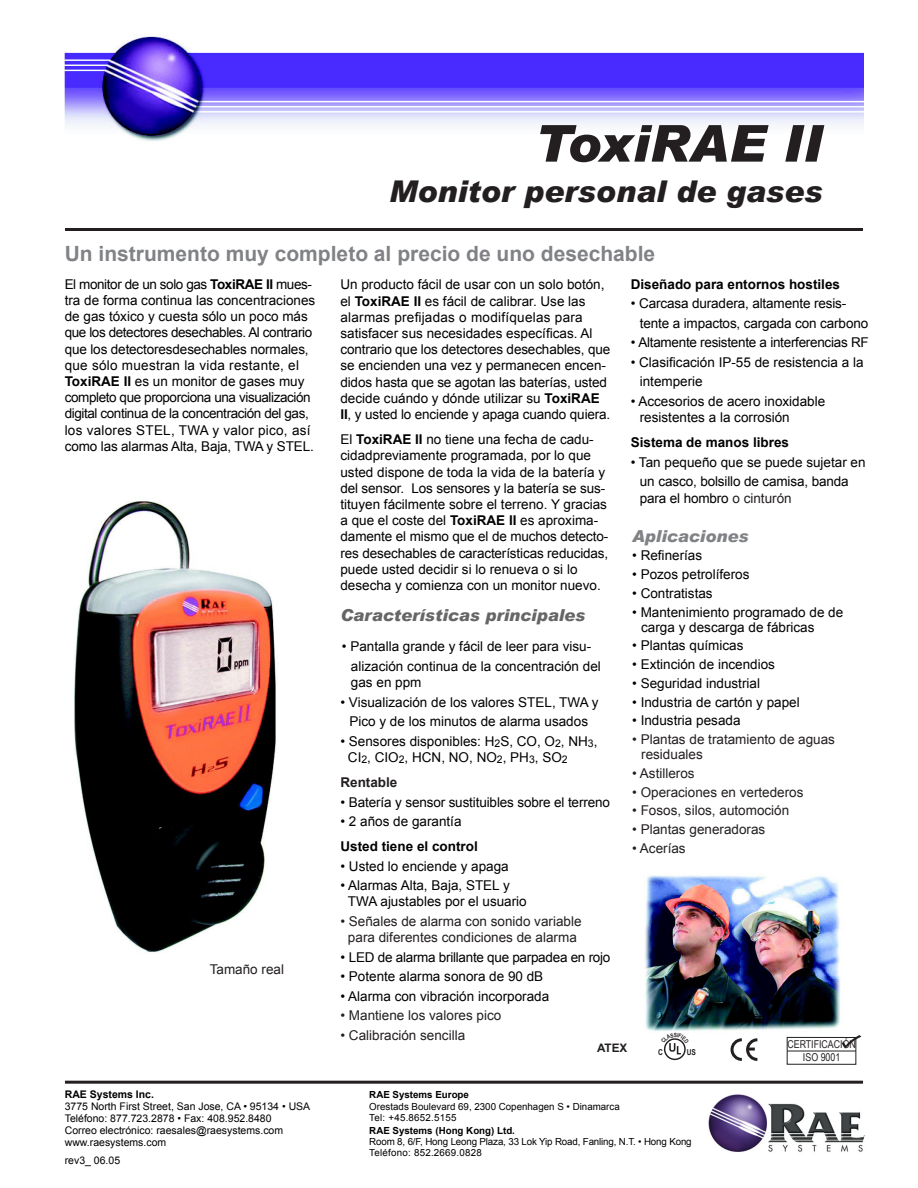
<style>
.page{position:relative;width:918px;height:1188px;background:#fff}
.page>*{position:absolute;margin:0;border:0;box-sizing:border-box;transform-origin:0 0}
.t1{font:italic 900 51px "Arial";color:#231f20}
.t2{font:italic 900 30px "Arial";color:#231f20}
.t3{font:700 21px "Arial";color:#808285}
.t4{font:italic 900 16.5px "Arial";color:#666}
.t5{font:italic 900 16.5px "Arial";color:#808285}
.t6{font:13.5px/16.2px "Arial";color:#000}
.t7{font:13.5px/15px "Arial";color:#231f20}
.t8{font:13.5px "Arial";letter-spacing:-.02em;color:#000}
.t9{font:700 13.5px "Arial";color:#000}
.t10{font:700 13.5px "Arial";color:#231f20}
.t11{font:700 11.7px "Arial";color:#231f20}
.t12{font:10.8px "Arial Narrow";color:#231f20}
.t13{font:10.5px "Arial";color:#000}
.t14{font:700 10.5px "Arial";color:#000}
.t15{font:9.75px "Arial";color:#000}
.t16{font:700 9.75px "Arial";color:#000}
.t17{font:9.75px "Arial";letter-spacing:.025em;color:#000}
.t18{font:700 8.1px "Arial Narrow";color:#231f20}
.s1{font-weight:700}
.s2{font-size:14.25px}
.s3{color:#231f20}
</style>
<div class="page">
<hr style="left:65px;top:1081px;width:798px;height:3px;background:#231f20">
<img style="left:708px;top:1094px;width:157px;height:58px">
<img style="left:65px;top:36px;width:799px;height:105px">
<hr style="left:65px;top:228px;width:798px;height:3px;background:#231f20">
<img style="left:74px;top:501px;width:202px;height:452px">
<img style="left:645px;top:874px;width:195px;height:163px">
<svg style="left:730px;top:1038px;width:28px;height:23px"></svg>
<hr style="left:787px;top:1051px;width:69px;height:1px;background:#231f20">
<div style="left:787px;top:1037px;width:69px;height:28px;border:1px solid #231f20"></div>
<svg style="left:842px;top:1035px;width:20px;height:14px"></svg>
<div style="left:664px;top:1038px;width:22px;height:22px;border:1px solid #231f20;border-radius:50%"></div>
<svg style="left:661px;top:1033px;width:28px;height:21px"></svg>
<p class="t1" style="left:535px;top:112px;width:289px">ToxiRAE II</p>
<p class="t2" style="left:389px;top:173px;width:435px">Monitor personal de gases</p>
<p class="t3" style="left:65px;top:240px;width:592px">Un instrumento muy completo al precio de uno desechable</p>
<p class="t6" style="left:65px;top:276px;width:252px">El monitor de un solo gas <span class="s1">ToxiRAE II</span> mues&shy;tra de forma continua las concentraciones de gas tóxico y cuesta sólo un poco más que los detectores desechables. Al contrario que los detectoresdesechables normales, que sólo muestran la vida restante, el <span class="s1">ToxiRAE II</span> es un monitor de gases muy completo que proporciona una visualización digital continua de la concentración del gas, los valores STEL, TWA y valor pico, así como las alarmas Alta, Baja, TWA y STEL.</p>
<p class="t6" style="left:340px;top:277px;width:271px">Un producto fácil de usar con un solo botón<span class="s2">, </span>el <span class="s1">ToxiRAE II</span> es fácil de calibrar. Use las alarmas prefijadas o modifíquelas para satisfacer sus necesidades específicas. Al contrario que los detectores desechables, que se encienden una vez y permanecen encen&shy;didos hasta que se agotan las baterías, usted decide cuándo y dónde utilizar su <span class="s1">ToxiRAE II</span>, y usted lo enciende y apaga cuando quiera.</p>
<p class="t9" style="left:631px;top:275px;width:211px">Diseñado para entornos hostiles</p>
<p class="t6" style="left:640px;top:294px;width:230px;line-height:19.5px;text-indent:-9px">• Carcasa duradera, altamente resis&shy;tente a impactos, cargada con carbono</p>
<p class="t8" style="left:631px;top:334px;width:240px">• Altamente resistente a interferencias RF</p>
<p class="t6" style="left:640px;top:352px;width:225px;line-height:19.5px;text-indent:-9px">• Clasificación IP-55 de resistencia a la intemperie</p>
<p class="t6" style="left:631px;top:393px;width:196px">• Accesorios de acero inoxidable</p>
<p class="t6" style="left:640px;top:409px;width:152px">resistentes a la corrosión</p>
<p class="t9" style="left:631px;top:434px;width:160px">Sistema de manos libres</p>
<p class="t6" style="left:631px;top:452px;width:236px;line-height:19.5px;text-align:center">• Tan pequeño que se puede sujetar en un casco, bolsillo de camisa, banda</p>
<p class="t6" style="left:640px;top:490px;width:153px">para el hombro <span class="s3">o cinturón</span></p>
<p class="t5" style="left:632px;top:526px;width:118px">Aplicaciones</p>
<p class="t6" style="left:632px;top:548px;width:71px">• Refinerías</p>
<p class="t6" style="left:632px;top:567px;width:119px">• Pozos petrolíferos</p>
<p class="t6" style="left:632px;top:585px;width:82px">• Contratistas</p>
<p class="t6" style="left:641px;top:605px;width:204px;line-height:15px;text-indent:-9px">• Mantenimiento programado de de carga y descarga de fábricas</p>
<p class="t6" style="left:632px;top:638px;width:113px">• Plantas químicas</p>
<p class="t6" style="left:632px;top:657px;width:144px">• Extinción de incendios</p>
<p class="t6" style="left:632px;top:675px;width:129px">• Seguridad industrial</p>
<p class="t6" style="left:632px;top:694px;width:169px">• Industria de cartón y papel</p>
<p class="t6" style="left:632px;top:713px;width:110px">• Industria pesada</p>
<p class="t7" style="left:641px;top:732px;width:195px;text-indent:-9px">• Plantas de tratamiento de aguas residuales</p>
<p class="t7" style="left:632px;top:766px;width:64px">• Astilleros</p>
<p class="t7" style="left:632px;top:785px;width:173px">• Operaciones en vertederos</p>
<p class="t7" style="left:632px;top:803px;width:159px">• Fosos, silos, automoción</p>
<p class="t7" style="left:632px;top:822px;width:135px">• Plantas generadoras</p>
<p class="t7" style="left:632px;top:841px;width:55px">• Acerías</p>
<p class="t6" style="left:340px;top:431px;width:269px">El <span class="s1">ToxiRAE II</span> no tiene una fecha de cadu&shy;cidadpreviamente programada, por lo que usted dispone de toda la vida de la batería y del sensor. Los sensores y la batería se sus&shy;tituyen fácilmente sobre el terreno. Y gracias a que el coste del <span class="s1">ToxiRAE II</span> es aproxima&shy;damente el mismo que el de muchos detecto&shy;res desechables de características reducidas, puede usted decidir si lo renueva o si lo desecha y comienza con un monitor nuevo.</p>
<p class="t4" style="left:340px;top:605px;width:246px">Características principales</p>
<p class="t6" style="left:351px;top:637px;width:251px;line-height:19.5px;text-indent:-9px">• Pantalla grande y fácil de leer para visu&shy;alización continua de la concentración del</p>
<p class="t6" style="left:351px;top:674px;width:72px">gas en ppm</p>
<p class="t6" style="left:340px;top:692px;width:260px;line-height:19.5px;text-align:center">• Visualización de los valores STEL, TWA y<br>Pico y de los minutos de alarma usados</p>
<p class="t6" style="left:340px;top:733px;width:259px">• Sensores disponibles: H<sub>2</sub>S, CO, O<sub>2</sub>, NH<sub>3</sub>,</p>
<p class="t6" style="left:348px;top:749px;width:221px">CI<sub>2</sub>, CIO<sub>2</sub>, HCN, NO, NO<sub>2</sub>, PH<sub>3</sub>, SO<sub>2</sub></p>
<p class="t10" style="left:340px;top:773px;width:59px">Rentable</p>
<p class="t6" style="left:340px;top:794px;width:271px">• Batería y sensor sustituibles sobre el terreno</p>
<p class="t6" style="left:340px;top:813px;width:123px">• 2 años de garantía</p>
<p class="t9" style="left:340px;top:838px;width:139px">Usted tiene el control</p>
<p class="t6" style="left:340px;top:858px;width:170px">• Usted lo enciende y apaga</p>
<p class="t6" style="left:340px;top:878px;width:171px">• Alarmas Alta, Baja, STEL y</p>
<p class="t6" style="left:348px;top:894px;width:180px">TWA ajustables por el usuario</p>
<p class="t7" style="left:340px;top:914px;width:243px">• Señales de alarma con sonido variable</p>
<p class="t7" style="left:348px;top:930px;width:230px">para diferentes condiciones de alarma</p>
<p class="t8" style="left:340px;top:948px;width:271px">• LED de alarma brillante que parpadea en rojo</p>
<p class="t6" style="left:340px;top:968px;width:204px">• Potente alarma sonora de 90 dB</p>
<p class="t6" style="left:340px;top:988px;width:210px">• Alarma con vibración incorporada</p>
<p class="t7" style="left:340px;top:1008px;width:162px">• Mantiene los valores pico</p>
<p class="t7" style="left:340px;top:1028px;width:126px">• Calibración sencilla</p>
<p class="t7" style="left:210px;top:962px;width:76px">Tamaño real</p>
<p class="t11" style="left:597px;top:1041px;width:32px">ATEX</p>
<p class="t12" style="left:787px;top:1036px;width:70px">CERTIFICACIÓN</p>
<p class="t12" style="left:803px;top:1049px;width:39px">ISO 9001</p>
<p class="t18" style="left:658px;top:1046px;width:6px">C</p>
<p class="t18" style="left:687px;top:1046px;width:11px">US</p>
<p class="t14" style="left:65px;top:1087px;width:91px">RAE Systems Inc.</p>
<p class="t13" style="left:65px;top:1099px;width:247px">3775 North First Street, San Jose, CA • 95134 • USA</p>
<p class="t13" style="left:65px;top:1111px;width:208px">Teléfono: 877.723.2878 • Fax: 408.952.8480</p>
<p class="t13" style="left:65px;top:1123px;width:220px">Correo electrónico: raesales@raesystems.com</p>
<p class="t13" style="left:65px;top:1135px;width:103px">www.raesystems.com</p>
<p class="t13" style="left:65px;top:1154px;width:57px">rev3_ 06.05</p>
<p class="t16" style="left:369px;top:1089px;width:101px">RAE Systems Europe</p>
<p class="t15" style="left:369px;top:1100px;width:252px">Orestads Boulevard 69, 2300 Copenhagen S • Dinamarca</p>
<p class="t17" style="left:369px;top:1111px;width:89px">Tel: +45.8652.5155</p>
<p class="t16" style="left:369px;top:1124px;width:147px">RAE Systems (Hong Kong) Ltd.</p>
<p class="t15" style="left:369px;top:1135px;width:324px">Room 8, 6/F, Hong Leong Plaza, 33 Lok Yip Road, Fanling, N.T. • Hong Kong</p>
<p class="t17" style="left:369px;top:1146px;width:114px">Teléfono: 852.2669.0828</p>
</div>
